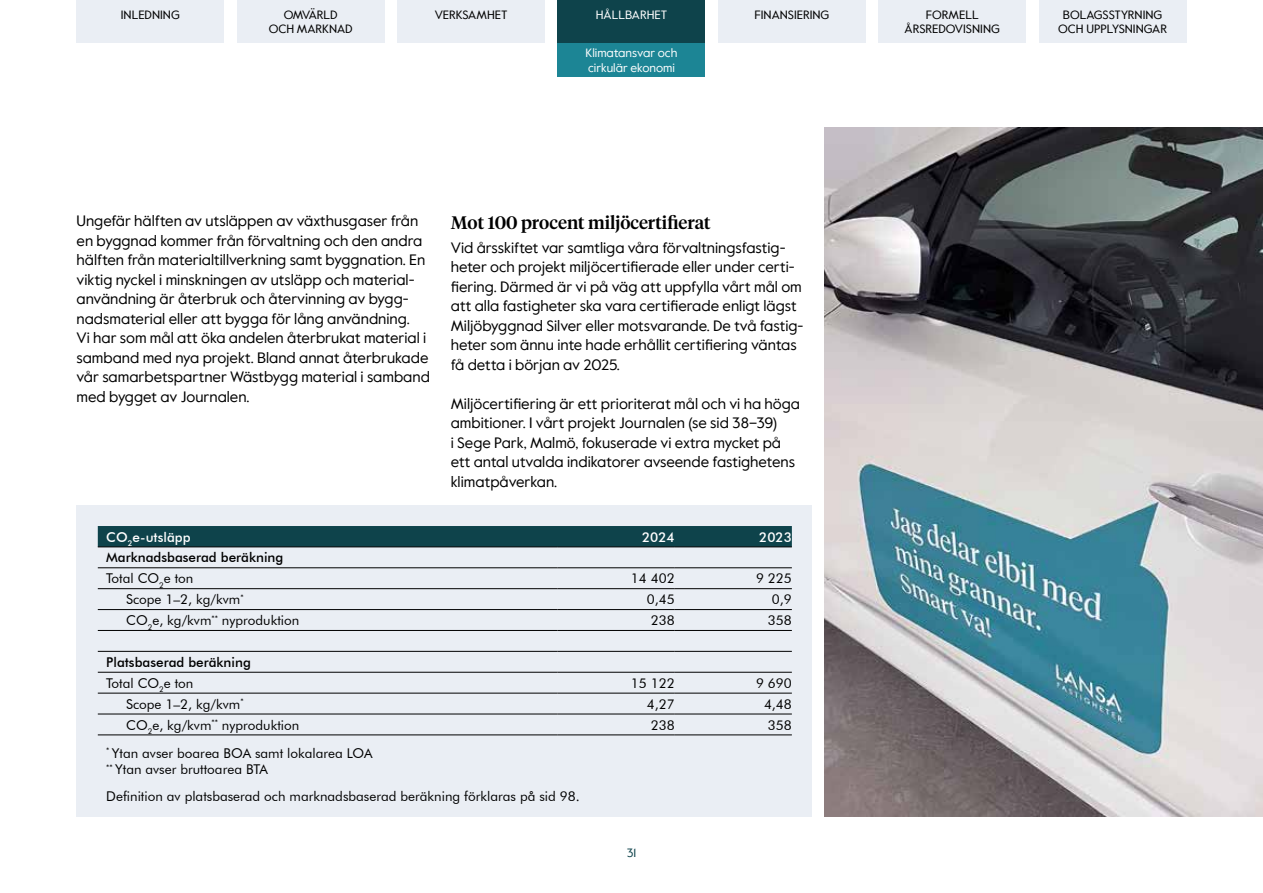
<style>
.page{position:relative;width:1263px;height:893px;background:#fff}
.page>*{position:absolute;margin:0;border:0;box-sizing:border-box;transform-origin:0 0}
.t1{font:500 18px "Tiempos Headline";color:#000}
.t2{font:15px/19.5px "Value Sans Pro";color:#000}
.t3{font:13.5px/16.2px "Futura BT";color:#000}
.t4{font:500 13.5px/20.9px "Futura BT";color:#000}
.t5{font:500 13.5px "Futura BT";color:#fff}
.t6{font:12px/13.5px "Value Sans Pro";color:#000;text-align:center}
.t7{font:12px/14.4px "Value Sans Pro";color:#fff}
.t8{font:12px "Value Sans Pro";color:#0e434b}
.s1{font-weight:400}
</style>
<div class="page">
<div style="left:77px;top:505px;width:735px;height:311px;background:#eaeef4"></div>
<div style="left:98px;top:526px;width:694px;height:21px;background:#0e434b"></div>
<hr style="left:98px;top:547px;width:460px;height:1px;background:#000">
<hr style="left:558px;top:547px;width:117px;height:1px;background:#000">
<hr style="left:675px;top:547px;width:117px;height:1px;background:#000">
<hr style="left:98px;top:567px;width:460px;height:1px;background:#000">
<hr style="left:558px;top:567px;width:117px;height:1px;background:#000">
<hr style="left:675px;top:567px;width:117px;height:1px;background:#000">
<hr style="left:98px;top:588px;width:460px;height:1px;background:#000">
<hr style="left:558px;top:588px;width:117px;height:1px;background:#000">
<hr style="left:675px;top:588px;width:117px;height:1px;background:#000">
<hr style="left:98px;top:609px;width:460px;height:1px;background:#000">
<hr style="left:558px;top:609px;width:117px;height:1px;background:#000">
<hr style="left:675px;top:609px;width:117px;height:1px;background:#000">
<hr style="left:98px;top:630px;width:460px;height:1px;background:#000">
<hr style="left:558px;top:630px;width:117px;height:1px;background:#000">
<hr style="left:675px;top:630px;width:117px;height:1px;background:#000">
<hr style="left:98px;top:651px;width:460px;height:1px;background:#000">
<hr style="left:558px;top:651px;width:117px;height:1px;background:#000">
<hr style="left:675px;top:651px;width:117px;height:1px;background:#000">
<hr style="left:98px;top:672px;width:460px;height:1px;background:#000">
<hr style="left:558px;top:672px;width:117px;height:1px;background:#000">
<hr style="left:675px;top:672px;width:117px;height:1px;background:#000">
<hr style="left:98px;top:693px;width:460px;height:1px;background:#000">
<hr style="left:558px;top:693px;width:117px;height:1px;background:#000">
<hr style="left:675px;top:693px;width:117px;height:1px;background:#000">
<hr style="left:98px;top:714px;width:460px;height:1px;background:#000">
<hr style="left:558px;top:714px;width:117px;height:1px;background:#000">
<hr style="left:675px;top:714px;width:117px;height:1px;background:#000">
<hr style="left:98px;top:735px;width:460px;height:1px;background:#000">
<hr style="left:558px;top:735px;width:117px;height:1px;background:#000">
<hr style="left:675px;top:735px;width:117px;height:1px;background:#000">
<div style="left:77px;top:0;width:147px;height:42px;background:#eaeef4"></div>
<div style="left:237px;top:0;width:147px;height:42px;background:#eaeef4"></div>
<div style="left:397px;top:0;width:148px;height:42px;background:#eaeef4"></div>
<div style="left:718px;top:0;width:148px;height:42px;background:#eaeef4"></div>
<div style="left:878px;top:0;width:148px;height:42px;background:#eaeef4"></div>
<div style="left:1039px;top:0;width:147px;height:42px;background:#eaeef4"></div>
<div style="left:558px;top:0;width:147px;height:42px;background:#0e434b"></div>
<div style="left:558px;top:43px;width:147px;height:34px;background:#1c8595"></div>
<img style="left:825px;top:128px;width:438px;height:688px">
<p class="t6" style="left:121px;top:8px;width:61px">INLEDNING</p>
<p class="t6" style="left:269px;top:8px;width:85px">OMVÄRLD<br>OCH MARKNAD</p>
<p class="t6" style="left:435px;top:8px;width:74px">VERKSAMHET</p>
<p class="t6" style="left:754px;top:8px;width:76px">FINANSIERING</p>
<p class="t6" style="left:905px;top:8px;width:97px">FORMELL<br>ÅRSREDOVISNING</p>
<p class="t6" style="left:1058px;top:8px;width:110px">BOLAGSSTYRNING<br>OCH UPPLYSNINGAR</p>
<p class="t7" style="left:596px;top:8px;width:73px">HÅLLBARHET</p>
<p class="t7" style="left:585px;top:46px;width:93px">Klimatansvar och cirkulär ekonomi</p>
<p class="t2" style="left:77px;top:212px;width:355px">Ungefär hälften av utsläppen av växthusgaser från en byggnad kommer från förvaltning och den andra hälften från materialtillverkning samt byggnation. En viktig nyckel i minskningen av utsläpp och material&shy;användning är återbruk och återvinning av bygg&shy;nadsmaterial eller att bygga för lång användning.<br>Vi har som mål att öka andelen återbrukat material i samband med nya projekt. Bland annat återbrukade vår samarbetspartner Wästbygg material i samband med bygget av Journalen.</p>
<p class="t1" style="left:451px;top:210px;width:261px">Mot 100 procent miljöcertifierat</p>
<p class="t2" style="left:451px;top:238px;width:354px">Vid årsskiftet var samtliga våra förvaltningsfastig&shy;heter och projekt miljöcertifierade eller under certi&shy;fiering. Därmed är vi på väg att uppfylla vårt mål om att alla fastigheter ska vara certifierade enligt lägst Miljöbyggnad Silver eller motsvarande. De två fastig&shy;heter som ännu inte hade erhållit certifiering väntas få detta i början av 2025.</p>
<p class="t2" style="left:451px;top:394px;width:351px">Miljöcertifiering är ett prioriterat mål och vi ha höga ambitioner. I vårt projekt Journalen (se sid 38–39)<br>i Sege Park, Malmö, fokuserade vi extra mycket på ett antal utvalda indikatorer avseende fastighetens klimatpåverkan.</p>
<p class="t5" style="left:106px;top:529px;width:86px">CO<sub>2</sub>e-utsläpp</p>
<p class="t5" style="left:642px;top:529px;width:34px">2024</p>
<p class="t5" style="left:759px;top:529px;width:34px">2023</p>
<p class="t4" style="left:106px;top:547px;width:178px">Marknadsbaserad beräkning<br><span class="s1">Total CO</span><sub>2</sub><span class="s1">e ton</span></p>
<p class="t3" style="left:631px;top:570px;width:45px">14 402</p>
<p class="t3" style="left:756px;top:570px;width:37px">9 225</p>
<p class="t3" style="left:126px;top:591px;width:119px">Scope 1–2, kg/kvm<sup>*</sup></p>
<p class="t3" style="left:647px;top:591px;width:29px">0,45</p>
<p class="t3" style="left:772px;top:591px;width:21px">0,9</p>
<p class="t3" style="left:126px;top:612px;width:175px">CO<sub>2</sub>e, kg/kvm<sup>**</sup> nyproduktion</p>
<p class="t3" style="left:651px;top:612px;width:25px">238</p>
<p class="t3" style="left:768px;top:612px;width:25px">358</p>
<p class="t4" style="left:106px;top:652px;width:146px">Platsbaserad beräkning<br><span class="s1">Total CO</span><sub>2</sub><span class="s1">e ton</span></p>
<p class="t3" style="left:631px;top:675px;width:45px">15 122</p>
<p class="t3" style="left:756px;top:675px;width:37px">9 690</p>
<p class="t3" style="left:126px;top:696px;width:119px">Scope 1–2, kg/kvm<sup>*</sup></p>
<p class="t3" style="left:647px;top:696px;width:29px">4,27</p>
<p class="t3" style="left:764px;top:696px;width:29px">4,48</p>
<p class="t3" style="left:126px;top:717px;width:175px">CO<sub>2</sub>e, kg/kvm<sup>**</sup> nyproduktion</p>
<p class="t3" style="left:651px;top:717px;width:25px">238</p>
<p class="t3" style="left:768px;top:717px;width:25px">358</p>
<p class="t3" style="left:106px;top:745px;width:268px"><sup>*</sup> Ytan avser boarea BOA samt lokalarea LOA <sup>**</sup> Ytan avser bruttoarea BTA</p>
<p class="t3" style="left:106px;top:788px;width:475px">Definition av platsbaserad och marknadsbaserad beräkning förklaras på sid 98.</p>
<p class="t8" style="left:627px;top:845px;width:11px">31</p>
</div>
